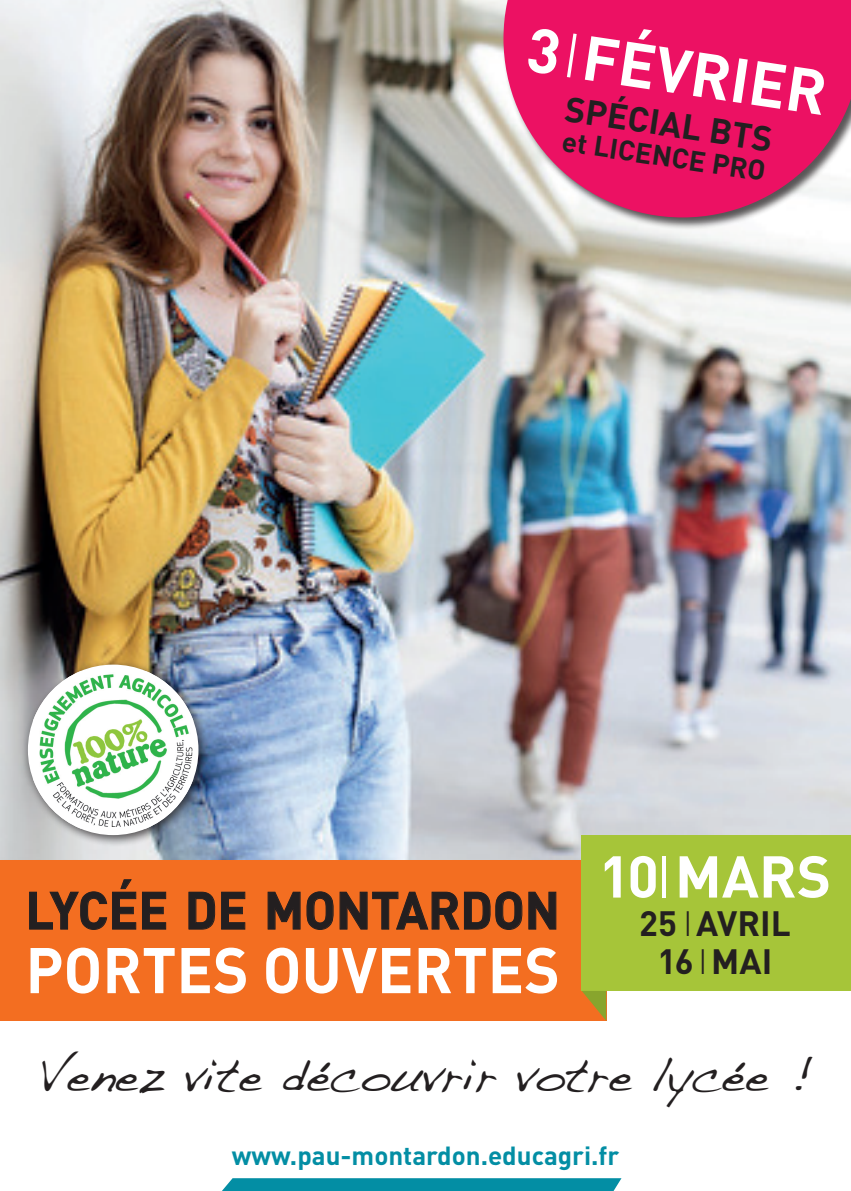
<style>
.page{position:relative;width:851px;height:1191px;background:#fff}
.page>*{position:absolute;margin:0;border:0;box-sizing:border-box;transform-origin:0 0}
.t1{font:700 63.4px "DIN";color:#fff;scale:.95 1}
.t2{font:700 61.8px "DIN";color:#fff}
.t3{font:700 58px "DIN";color:#fff}
.t4{font:700 51.8px "DIN";color:#231f20;scale:.95 1}
.t5{font:47.8px "Handwriting Dakota";color:#231f20}
.t6{font:700 34.8px/38px "DIN";color:#231f20;text-align:center}
.t7{font:700 28px "DIN";color:#231f20}
.t8{font:700 26px "DIN";color:#038ea4}
.s1{font-weight:300}
</style>
<div class="page">
<img style="left:0;top:0;width:850px;height:860px">
<svg style="left:222px;top:1178px;width:399px;height:13px;background:#0c92a7"></svg>
<div style="left:0;top:860px;width:606px;height:160px;background:#f36e21"></div>
<div style="left:581px;top:835px;width:269px;height:156px;background:#a6c539"></div>
<svg style="left:582px;top:991px;width:24px;height:29px"></svg>
<svg style="left:29px;top:879px;width:138px;height:51px"></svg>
<svg style="left:188px;top:891px;width:58px;height:39px"></svg>
<svg style="left:267px;top:891px;width:289px;height:39px"></svg>
<div style="left:23px;top:659px;width:187px;height:188px;background:#231f20;opacity:.75"></div>
<div style="left:28px;top:664px;width:170px;height:171px;background:#fff;border-radius:50%"></div>
<img style="left:33px;top:671px;width:160px;height:157px">
<div style="left:502px;top:0;width:348px;height:230px;background:#231f20;opacity:.75"></div>
<svg style="left:503px;top:0;width:347px;height:217px;background:#e83075"></svg>
<h2 class="t2" style="left:534px;top:7px;width:304px;rotate:9deg">3<span class="s1">I</span>FÉVRIER</h2>
<h3 class="t6" style="left:568px;top:87px;width:211px;rotate:9deg">SPÉCIAL BTS</h3>
<p class="t7" style="left:564px;top:123px;width:207px;rotate:8deg">et LICENCE PRO</p>
<h3 class="t4" style="left:26px;top:876px;width:564px">LYCÉE DE MONTARDON</h3>
<h1 class="t1" style="left:26px;top:928px;width:564px">PORTES OUVERTES</h1>
<h3 class="t3" style="left:598px;top:838px;width:234px">10<span class="s1">I</span>MARS</h3>
<h3 class="t6" style="left:639px;top:902px;width:153px">25 <span class="s1">I</span>AVRIL<br>16 <span class="s1">I</span>MAI</h3>
<h3 class="t5" style="left:38px;top:1047px;width:775px">Venez vite découvrir votre lycée !</h3>
<p class="t8" style="left:232px;top:1138px;width:389px">www.pau-montardon.educagri.fr</p>
</div>
